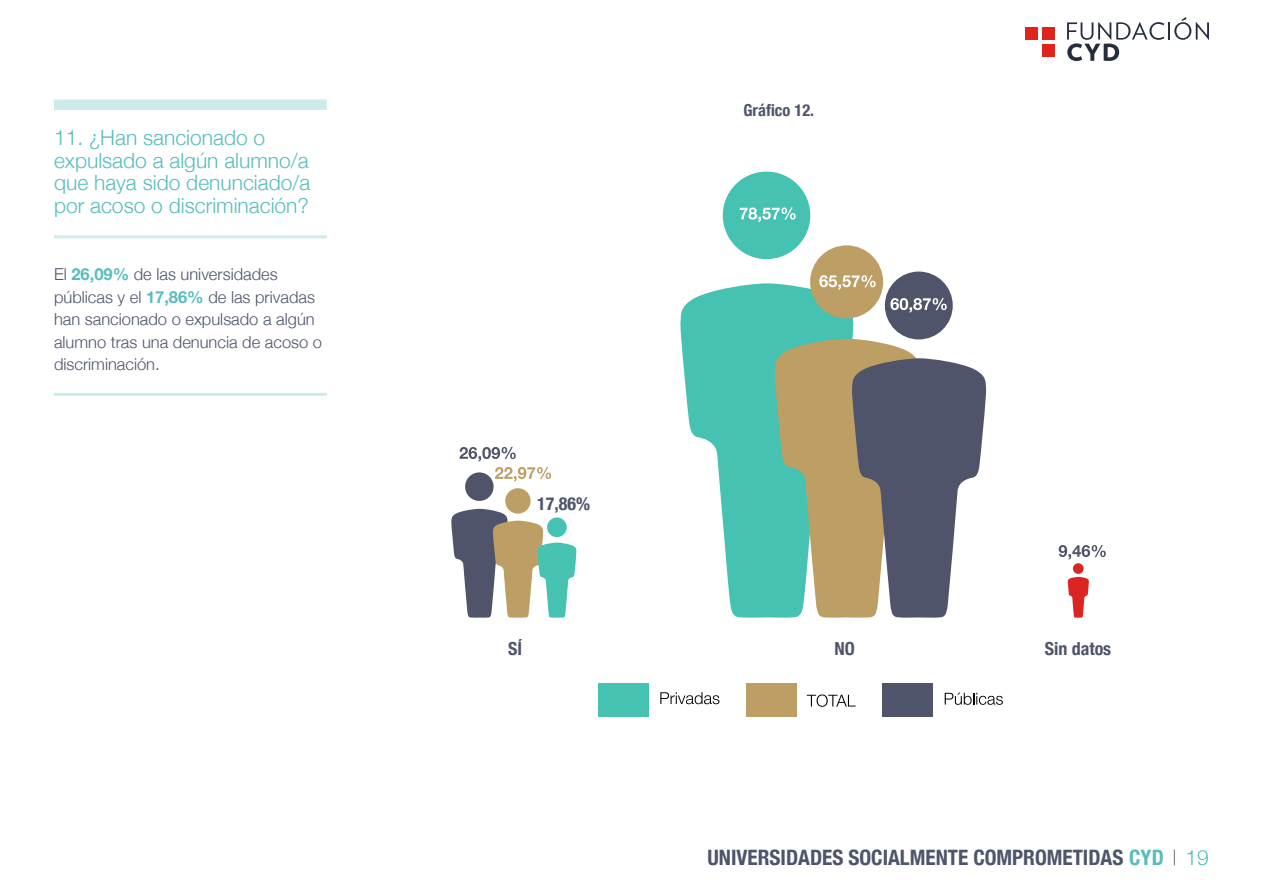
<style>
.page{position:relative;width:1263px;height:893px;background:#fff}
.page>*{position:absolute;margin:0;border:0;box-sizing:border-box;transform-origin:0 0}
.t1{font:700 condensed 21.15px "Helvetica Neue";color:#4d546b}
.Titulillo_1_turquesa_light{font:300 21px/22.5px "Helvetica Neue";color:#55bdbc}
.t2{font:700 condensed 18px "Helvetica Neue";color:#4f546a}
.Párrafo_estándar_azul{font:300 16.5px/22.5px "Helvetica Neue";color:#4d546b}
.t3{font:700 condensed 16.5px "Helvetica Neue";color:#4d546b}
.s1{font-weight:700;color:#55bdbc}
.s2{color:#55bdbc}
.s3{font-size:21px}
.s4{font-weight:300;font-stretch:normal;font-size:21px;color:#55bdbc}
</style>
<div class="page">
<div style="left:1042px;top:27px;width:12px;height:12px;background:#e0241c"></div>
<svg style="left:1067px;top:17px;width:142px;height:44px"></svg>
<div style="left:1042px;top:44px;width:12px;height:12px;background:#e0241c"></div>
<div style="left:1025px;top:27px;width:12px;height:12px;background:#e0241c"></div>
<div style="left:54px;top:99px;width:273px;height:11px;background:#ccebeb"></div>
<hr style="left:54px;top:235px;width:273px;height:3px;background:#55bdbc">
<hr style="left:54px;top:393px;width:273px;height:3px;background:#55bdbc">
<div style="left:465px;top:472px;width:29px;height:29px;background:#4f546a;border-radius:50%"></div>
<svg style="left:459px;top:447px;width:57px;height:14px"></svg>
<div style="left:505px;top:488px;width:26px;height:26px;background:#bd9e64;border-radius:50%"></div>
<svg style="left:495px;top:467px;width:56px;height:14px"></svg>
<svg style="left:451px;top:509px;width:126px;height:109px"></svg>
<div style="left:547px;top:517px;width:20px;height:20px;background:#45c2b1;border-radius:50%"></div>
<svg style="left:1059px;top:545px;width:47px;height:14px"></svg>
<svg style="left:1067px;top:577px;width:22px;height:41px"></svg>
<div style="left:1073px;top:563px;width:11px;height:11px;background:#dc2523;border-radius:50%"></div>
<svg style="left:680px;top:283px;width:175px;height:335px;fill:#45c2b1"></svg>
<div style="left:723px;top:172px;width:87px;height:87px;background:#45c2b1;border-radius:50%"></div>
<div style="left:810px;top:245px;width:73px;height:73px;background:#bd9e64;border-radius:50%"></div>
<svg style="left:773px;top:339px;width:214px;height:279px;background:#8d9184"></svg>
<div style="left:885px;top:272px;width:68px;height:67px;background:#4f546a;border-radius:50%"></div>
<svg style="left:819px;top:275px;width:56px;height:15px"></svg>
<svg style="left:890px;top:298px;width:57px;height:15px"></svg>
<svg style="left:740px;top:207px;width:55px;height:15px"></svg>
<div style="left:746px;top:683px;width:51px;height:33px;background:#bd9e64"></div>
<svg style="left:807px;top:694px;width:49px;height:13px"></svg>
<div style="left:882px;top:683px;width:51px;height:33px;background:#4f546a"></div>
<svg style="left:945px;top:692px;width:58px;height:13px"></svg>
<div style="left:598px;top:683px;width:50px;height:33px;background:#45c2b1"></div>
<svg style="left:660px;top:692px;width:59px;height:12px"></svg>
<p class="Titulillo_1_turquesa_light" style="left:54px;top:125px;width:258px">11. ¿Han sancionado o expulsado a algún alumno/a que haya sido denunciado/a por acoso o discriminación?</p>
<p class="Párrafo_estándar_azul" style="left:54px;top:262px;width:270px">El <span class="s1">26,09%</span> de las universidades públicas y el <span class="s1">17,86%</span> de las privadas han sancionado o expulsado a algún alumno tras una denuncia de acoso o discriminación.</p>
<p class="t2" style="left:537px;top:489px;width:54px">17,86%</p>
<p class="t3" style="left:743px;top:97px;width:72px">Gráfico 12.</p>
<p class="t2" style="left:508px;top:634px;width:15px">SÍ</p>
<p class="t2" style="left:834px;top:634px;width:22px">NO</p>
<p class="t2" style="left:1045px;top:634px;width:68px">Sin datos</p>
<p class="t1" style="left:707px;top:840px;width:503px">UNIVERSIDADES SOCIALMENTE COMPROMETIDAS <span class="s2">CYD</span> <span class="s3">|</span> <span class="s4">19</span></p>
</div>
